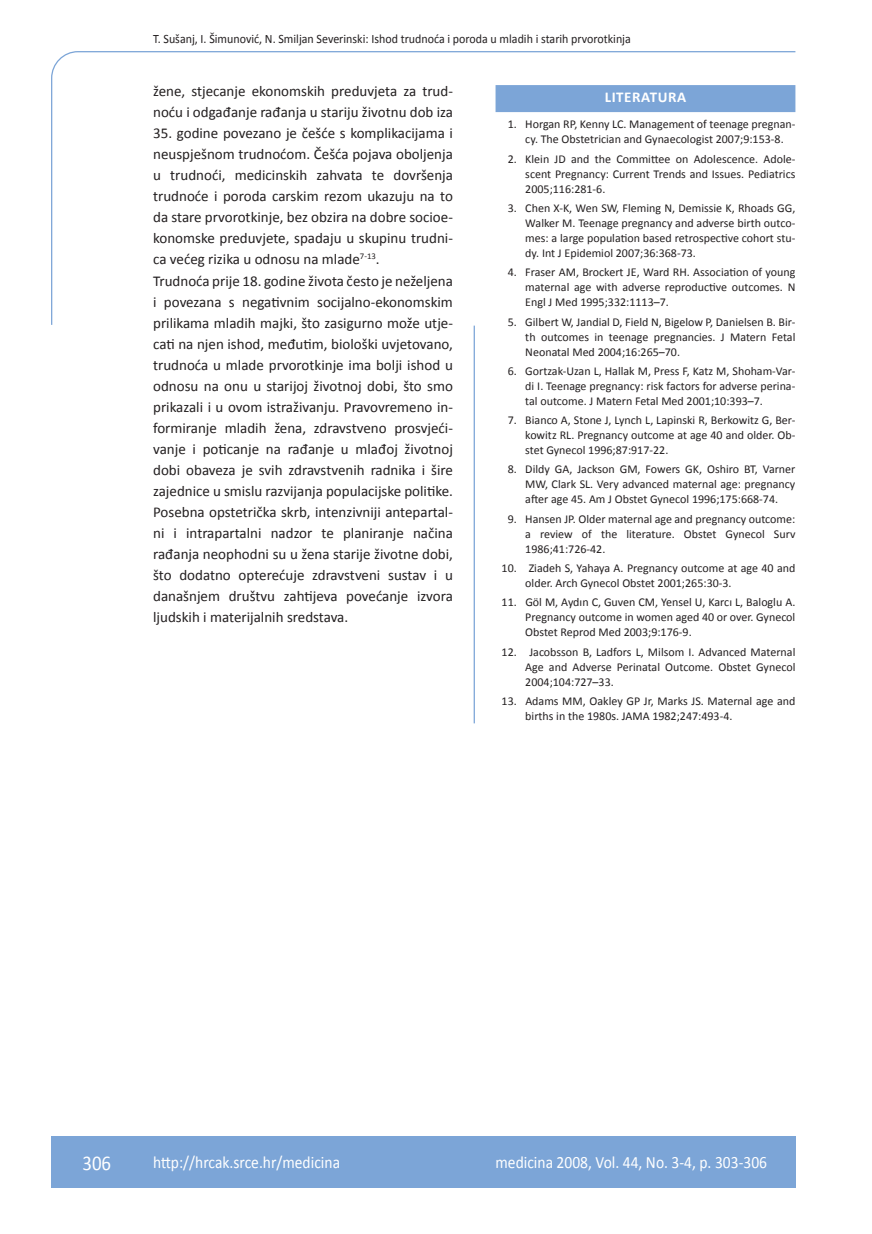
<style>
.page{position:relative;width:872px;height:1234px;background:#fff}
.page>*{position:absolute;margin:0;border:0;box-sizing:border-box;transform-origin:0 0}
.t1{font:21px "Calibri";color:#fff;scale:.9 1}
.t2{font:17.25px "Calibri";color:#fff;scale:.9 1}
.osnovni_tekst{font:15px/21px "Calibri";color:#231f20;text-align:justify}
.naslov_ruler{font:700 15px "Calibri";color:#fff}
.glava{font:12.75px "Calibri";color:#231f20;scale:.94 1}
.literatura{font:12px/15px "Calibri";color:#231f20;text-align:justify}
</style>
<div class="page">
<svg style="left:51px;top:51px;width:745px;height:274px"></svg>
<hr style="left:473px;top:325px;width:2px;height:398px;background:#7ca5d7">
<div style="left:51px;top:1135px;width:744px;height:51px;background:#7ca5d7"></div>
<p class="glava" style="left:153px;top:30px;width:510px">T. Sušanj, I. Šimunović, N. Smiljan Severinski: Ishod trudnoća i poroda u mladih i starih prvorotkinja</p>
<p class="osnovni_tekst" style="left:153px;top:80px;width:301px">žene, stjecanje ekonomskih preduvjeta za trud&shy;noću i odgađanje rađanja u stariju životnu dob iza</p>
<p class="osnovni_tekst" style="left:153px;top:122px;width:301px">35. godine povezano je češće s komplikacijama i neuspješnom trudnoćom. Češća pojava oboljenja u trudnoći, medicinskih zahvata te dovršenja trudnoće i poroda carskim rezom ukazuju na to da stare prvorotkinje, bez obzira na dobre socioe&shy;konomske preduvjete, spadaju u skupinu trudni&shy;ca većeg rizika u odnosu na mlade<sup>7-13</sup>.</p>
<p class="osnovni_tekst" style="left:153px;top:269px;width:301px">Trudnoća prije 18. godine života često je neželjena i povezana s negativnim socijalno-ekonomskim prilikama mladih majki, što zasigurno može utje&shy;cati na njen ishod, međutim, biološki uvjetovano, trudnoća u mlade prvorotkinje ima bolji ishod u odnosu na onu u starijoj životnoj dobi, što smo prikazali i u ovom istraživanju. Pravovremeno in&shy;formiranje mladih žena, zdravstveno prosvjeći&shy;vanje i poticanje na rađanje u mlađoj životnoj dobi obaveza je svih zdravstvenih radnika i šire zajednice u smislu razvijanja populacijske politike.<br>Posebna opstetrička skrb, intenzivniji antepartal&shy;ni i intrapartalni nadzor te planiranje načina rađanja neophodni su u žena starije životne dobi, što dodatno opterećuje zdravstveni sustav i u današnjem društvu zahtijeva povećanje izvora ljudskih i materijalnih sredstava.</p>
<p class="naslov_ruler" style="left:604px;top:88px;width:21px">LITERAT</p>
<p class="naslov_ruler" style="left:657px;top:88px;width:20px">URA</p>
<p class="literatura" style="left:507px;top:116px;width:289px;text-align:center">1. Horgan RP, Kenny LC. Management of teenage pregnan&shy;cy. The Obstetrician and Gynaecologist 2007;9:153-8.</p>
<p class="literatura" style="left:525px;top:151px;width:272px;text-indent:-18px">2. Klein JD and the Committee on Adolescence. Adole&shy;scent Pregnancy: Current Trends and Issues. Pediatrics 2005;116:281-6.</p>
<p class="literatura" style="left:525px;top:200px;width:271px;text-indent:-18px">3. Chen X-K, Wen SW, Fleming N, Demissie K, Rhoads GG, Walker M. Teenage pregnancy and adverse birth outco&shy;mes: a large population based retrospective cohort stu&shy;dy. Int J Epidemiol 2007;36:368-73.</p>
<p class="literatura" style="left:525px;top:264px;width:271px;text-indent:-18px">4. Fraser AM, Brockert JE, Ward RH. Association of young maternal age with adverse reproductive outcomes. N Engl J Med 1995;332:1113–7.</p>
<p class="literatura" style="left:525px;top:313px;width:271px;text-indent:-18px">5. Gilbert W, Jandial D, Field N, Bigelow P, Danielsen B. Bir&shy;th outcomes in teenage pregnancies. J Matern Fetal Neonatal Med 2004;16:265–70.</p>
<p class="literatura" style="left:525px;top:363px;width:271px;text-indent:-18px">6. Gortzak-Uzan L, Hallak M, Press F, Katz M, Shoham-Var&shy;di I. Teenage pregnancy: risk factors for adverse perina&shy;tal outcome. J Matern Fetal Med 2001;10:393–7.</p>
<p class="literatura" style="left:525px;top:412px;width:272px;text-indent:-18px">7. Bianco A, Stone J, Lynch L, Lapinski R, Berkowitz G, Ber&shy;kowitz RL. Pregnancy outcome at age 40 and older. Ob&shy;stet Gynecol 1996;87:917-22.</p>
<p class="literatura" style="left:525px;top:461px;width:272px;text-indent:-18px">8. Dildy GA, Jackson GM, Fowers GK, Oshiro BT, Varner MW, Clark SL. Very advanced maternal age: pregnancy after age 45. Am J Obstet Gynecol 1996;175:668-74.</p>
<p class="literatura" style="left:525px;top:510px;width:272px;text-indent:-18px">9. Hansen JP. Older maternal age and pregnancy outcome: a review of the literature. Obstet Gynecol Surv 1986;41:726-42.</p>
<p class="literatura" style="left:525px;top:560px;width:271px;text-indent:-24px">10. Ziadeh S, Yahaya A. Pregnancy outcome at age 40 and older. Arch Gynecol Obstet 2001;265:30-3.</p>
<p class="literatura" style="left:525px;top:594px;width:272px;text-indent:-24px">11. Göl M, Aydın C, Guven CM, Yensel U, Karcı L, Baloglu A.<br>Pregnancy outcome in women aged 40 or over. Gynecol Obstet Reprod Med 2003;9:176-9.</p>
<p class="literatura" style="left:525px;top:643px;width:271px;text-indent:-24px">12. Jacobsson B, Ladfors L, Milsom I. Advanced Maternal Age and Adverse Perinatal Outcome. Obstet Gynecol 2004;104:727–33.</p>
<p class="literatura" style="left:525px;top:692px;width:271px;text-indent:-24px">13. Adams MM, Oakley GP Jr, Marks JS. Maternal age and births in the 1980s. JAMA 1982;247:493-4.</p>
<p class="t1" style="left:82px;top:1149px;width:33px">306</p>
<p class="t2" style="left:153px;top:1150px;width:209px">http://hrcak.srce.hr/medicina</p>
<p class="t2" style="left:495px;top:1151px;width:303px">medicina 2008, Vol. 44, No. 3-4, p. 303-306</p>
</div>
